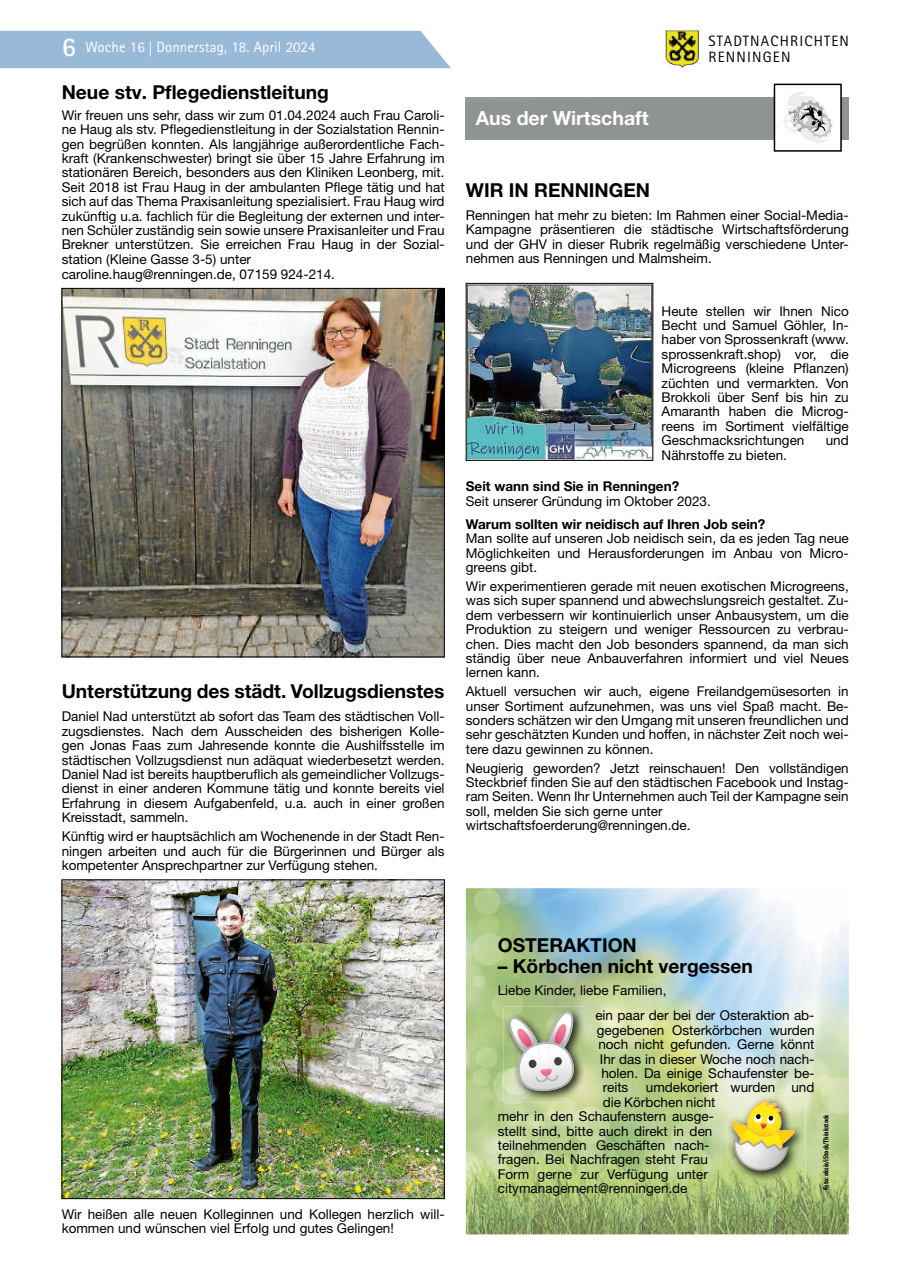
<style>
.page{position:relative;width:902px;height:1280px;background:#fff}
.page>*{position:absolute;margin:0;border:0;box-sizing:border-box;transform-origin:0 0}
.t1{font:700 27px "Rotis Sans Serif Std";color:#fff}
.t2{font:700 19.5px "Helvetica Neue";color:#fff}
.t3{font:700 19.2px "Helvetica Neue LT Pro";color:#000}
.t4{font:15px "Rotis Sans Serif Std";letter-spacing:.01em;color:#fff}
.t5{font:15px "Rotis Sans Serif Std";letter-spacing:.08em;color:#000}
.t6{font:13.5px/14.4px "Helvetica Neue LT Pro";color:#000;text-align:justify}
.t7{font:700 13.5px "Helvetica Neue LT Pro";color:#000}
.t8{font:700 condensed 7.5px "Myriad Pro";color:#000}
.s1{font-family:"Helvetica Neue LT Pro";font-weight:300}
</style>
<div class="page">
<div style="left:0;top:31px;width:451px;height:37px;background:#99b9d9"></div>
<img style="left:665px;top:30px;width:34px;height:38px">
<img style="left:64px;top:290px;width:378px;height:365px">
<div style="left:62px;top:288px;width:382px;height:369px;border:1px solid #000"></div>
<img style="left:64px;top:881px;width:378px;height:316px">
<div style="left:62px;top:879px;width:382px;height:320px;border:1px solid #000"></div>
<div style="left:466px;top:97px;width:382px;height:43px;background:#909394"></div>
<div style="left:774px;top:84px;width:67px;height:67px;background:#fff"></div>
<div style="left:773px;top:84px;width:68px;height:68px;border:2px solid #000"></div>
<svg style="left:783px;top:92px;width:49px;height:51px"></svg>
<img style="left:468px;top:285px;width:183px;height:174px">
<div style="left:466px;top:283px;width:187px;height:178px;border:1px solid #000"></div>
<img style="left:466px;top:888px;width:382px;height:346px">
<img style="left:503px;top:1006px;width:82px;height:96px">
<svg style="left:506px;top:1011px;width:69px;height:81px"></svg>
<img style="left:727px;top:1095px;width:78px;height:87px">
<img style="left:731px;top:1100px;width:63px;height:72px">
<h1 class="t1" style="left:62px;top:30px;width:16px">6</h1>
<p class="t4" style="left:85px;top:38px;width:231px">Woche 16 <span class="s1">|</span> Donnerstag, 18. April 2024</p>
<h3 class="t3" style="left:62px;top:80px;width:268px">Neue stv. Pflegedienstleitung</h3>
<p class="t6" style="left:62px;top:108px;width:384px;text-align:left">Wir freuen uns sehr, dass wir zum 01.04.2024 auch Frau Caroli&shy;ne Haug als stv. Pflegedienstleitung in der Sozialstation Rennin&shy;gen begrüßen konnten. Als langjährige außerordentliche Fach&shy;kraft (Krankenschwester) bringt sie über 15 Jahre Erfahrung im stationären Bereich, besonders aus den Kliniken Leonberg, mit.<br>Seit 2018 ist Frau Haug in der ambulanten Pflege tätig und hat sich auf das Thema Praxisanleitung spezialisiert. Frau Haug wird zukünftig u.a. fachlich für die Begleitung der externen und inter&shy;nen Schüler zuständig sein sowie unsere Praxisanleiter und Frau Brekner unterstützen. Sie erreichen Frau Haug in der Sozial&shy;station (Kleine Gasse 3-5) unter<br>caroline.haug@renningen.de, 07159 924-214.</p>
<h3 class="t3" style="left:62px;top:679px;width:384px">Unterstützung des städt. Vollzugsdienstes</h3>
<p class="t6" style="left:62px;top:709px;width:384px">Daniel Nad unterstützt ab sofort das Team des städtischen Voll&shy;zugsdienstes. Nach dem Ausscheiden des bisherigen Kolle&shy;gen Jonas Faas zum Jahresende konnte die Aushilfsstelle im städtischen Vollzugsdienst nun adäquat wiederbesetzt werden.<br>Daniel Nad ist bereits hauptberuflich als gemeindlicher Vollzugs&shy;dienst in einer anderen Kommune tätig und konnte bereits viel Erfahrung in diesem Aufgabenfeld, u.a. auch in einer großen Kreisstadt, sammeln.</p>
<p class="t6" style="left:62px;top:829px;width:384px">Künftig wird er hauptsächlich am Wochenende in der Stadt Ren&shy;ningen arbeiten und auch für die Bürgerinnen und Bürger als kompetenter Ansprechpartner zur Verfügung stehen.</p>
<p class="t5" style="left:708px;top:32px;width:142px">STADTNACHRICHTEN</p>
<h2 class="t2" style="left:476px;top:106px;width:174px">Aus der Wirtschaft</h2>
<p class="t5" style="left:708px;top:48px;width:84px">RENNINGEN</p>
<h3 class="t3" style="left:466px;top:178px;width:186px">WIR IN RENNINGEN</h3>
<p class="t6" style="left:466px;top:208px;width:384px">Renningen hat mehr zu bieten: Im Rahmen einer Social-Media-Kampagne präsentieren die städtische Wirtschaftsförderung und der GHV in dieser Rubrik regelmäßig verschiedene Unter&shy;nehmen aus Renningen und Malmsheim.</p>
<p class="t6" style="left:661px;top:303px;width:189px">Heute stellen wir Ihnen Nico Becht und Samuel Göhler, In&shy;haber von Sprossenkraft (www. sprossenkraft.shop) vor, die Microgreens (kleine Pflanzen) züchten und vermarkten. Von Brokkoli über Senf bis hin zu Amaranth haben die Microg&shy;reens im Sortiment vielfältige Geschmacksrichtungen</p>
<p class="t6" style="left:825px;top:433px;width:25px">und</p>
<p class="t6" style="left:661px;top:447px;width:127px">Nährstoffe zu bieten.</p>
<p class="t7" style="left:466px;top:478px;width:215px">Seit wann sind Sie in Renningen?</p>
<p class="t6" style="left:466px;top:493px;width:246px">Seit unserer Gründung im Oktober 2023.</p>
<p class="t7" style="left:466px;top:516px;width:301px">Warum sollten wir neidisch auf Ihren Job sein?</p>
<p class="t6" style="left:466px;top:531px;width:384px">Man sollte auf unseren Job neidisch sein, da es jeden Tag neue Möglichkeiten und Herausforderungen im Anbau von Micro&shy;greens gibt.</p>
<p class="t6" style="left:466px;top:579px;width:384px">Wir experimentieren gerade mit neuen exotischen Microgreens, was sich super spannend und abwechslungsreich gestaltet. Zu&shy;dem verbessern wir kontinuierlich unser Anbausystem, um die Produktion zu steigern und weniger Ressourcen zu verbrau&shy;chen. Dies macht den Job besonders spannend, da man sich ständig über neue Anbauverfahren informiert und viel Neues lernen kann.</p>
<p class="t6" style="left:466px;top:684px;width:384px">Aktuell versuchen wir auch, eigene Freilandgemüsesorten in unser Sortiment aufzunehmen, was uns viel Spaß macht. Be&shy;sonders schätzen wir den Umgang mit unseren freundlichen und sehr geschätzten Kunden und hoffen, in nächster Zeit noch wei&shy;tere dazu gewinnen zu können.</p>
<p class="t6" style="left:466px;top:760px;width:384px;text-align:left">Neugierig geworden? Jetzt reinschauen! Den vollständigen Steckbrief finden Sie auf den städtischen Facebook und Instag&shy;ram Seiten. Wenn Ihr Unternehmen auch Teil der Kampagne sein soll, melden Sie sich gerne unter wirtschaftsfoerderung@renningen.de.</p>
<p class="t6" style="left:62px;top:1206px;width:384px">Wir heißen alle neuen Kolleginnen und Kollegen herzlich will&shy;kommen und wünschen viel Erfolg und gutes Gelingen!</p>
<h3 class="t3" style="left:497px;top:933px;width:141px">OSTERAKTION</h3>
<h3 class="t3" style="left:497px;top:954px;width:256px">– Körbchen nicht vergessen</h3>
<p class="t6" style="left:595px;top:978px;width:220px;line-height:24.9px;text-indent:-98px">Liebe Kinder, liebe Familien,<br>ein paar der bei der Osteraktion ab-</p>
<p class="t6" style="left:596px;top:1022px;width:219px">gegebenen Osterkörbchen wurden</p>
<p class="t6" style="left:598px;top:1037px;width:217px">noch nicht gefunden. Gerne könnt</p>
<p class="t6" style="left:599px;top:1051px;width:216px">Ihr das in dieser Woche noch nach-</p>
<p class="t6" style="left:601px;top:1066px;width:215px">holen. Da einige Schaufenster be-</p>
<p class="t6" style="left:602px;top:1080px;width:27px">reits</p>
<p class="t6" style="left:645px;top:1080px;width:170px">umdekoriert wurden und</p>
<p class="t6" style="left:602px;top:1094px;width:114px">die Körbchen nicht</p>
<p class="t6" style="left:497px;top:1109px;width:218px">mehr in den Schaufenstern ausge-</p>
<p class="t6" style="left:497px;top:1123px;width:216px">stellt sind, bitte auch direkt in den</p>
<p class="t6" style="left:497px;top:1138px;width:213px">teilnehmenden Geschäften nach-</p>
<p class="t6" style="left:497px;top:1152px;width:211px">fragen. Bei Nachfragen steht Frau</p>
<p class="t6" style="left:497px;top:1166px;width:212px">Form gerne zur Verfügung unter</p>
<p class="t6" style="left:497px;top:1181px;width:191px">citymanagement@renningen.de</p>
<p class="t8" style="left:821px;top:1190px;width:77px;rotate:-90deg">Foto: oksix/iStock/Thinkstock</p>
</div>
